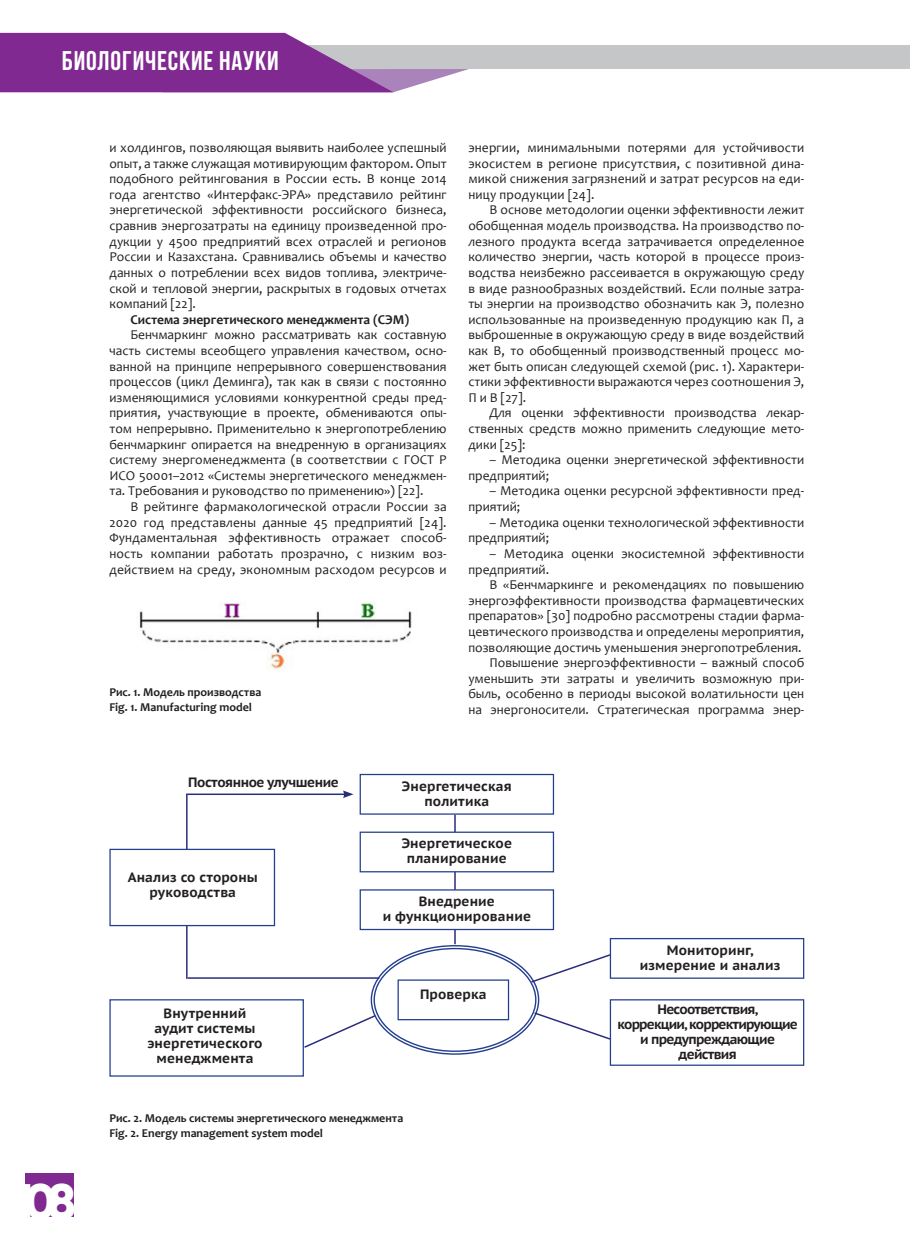
<style>
.page{position:relative;width:910px;height:1251px;background:#fff}
.page>*{position:absolute;margin:0;border:0;box-sizing:border-box;transform-origin:0 0}
.t1{font:800 49.8px "Gilroy";color:#fff}
.t2{font:700 27px "Bebas Neue";letter-spacing:.03em;color:#fff}
.текст_порядковый_спи{font:13.5px/15.6px "Candara";color:#231f20;text-align:justify}
.t3{font:700 13.5px/15px "PT Sans Caption";letter-spacing:.01em;color:#231f20;text-align:center}
.t4{font:700 13.5px/15px "PT Sans Caption";letter-spacing:-.05em;color:#231f20;text-align:center}
.текст_порядковый_спи-2{font:700 13.5px "Candara";color:#231f20}
.t5{font:700 13.5px "PT Sans Caption";letter-spacing:-.06em;color:#231f20}
.t6{font:700 13.5px "PT Sans Caption";letter-spacing:-.03em;color:#231f20}
.РИСУНКИ{font:700 12px "Candara";color:#231f20}
</style>
<div class="page">
<div style="left:901px;top:46px;width:9px;height:23px;background:#c5c6c8"></div>
<div style="left:9px;top:46px;width:892px;height:23px;background:#c5c6c8"></div>
<svg style="left:0;top:33px;width:469px;height:59px"></svg>
<div style="left:25px;top:1172px;width:49px;height:44px;background:#802990"></div>
<hr style="left:454px;top:814px;width:2px;height:130px;background:#2a2d7e">
<img style="left:139px;top:601px;width:273px;height:69px">
<div style="left:360px;top:773px;width:194px;height:41px;background:#fff;border:1px solid #253f8e"></div>
<div style="left:398px;top:979px;width:111px;height:41px;border:1px solid #253f8e"></div>
<div style="left:360px;top:831px;width:194px;height:41px;background:#fff;border:1px solid #253f8e"></div>
<div style="left:360px;top:889px;width:194px;height:40px;background:#fff"></div>
<div style="left:610px;top:937px;width:194px;height:41px;background:#fff;border:1px solid #253f8e"></div>
<div style="left:610px;top:998px;width:194px;height:67px;background:#fff;border:1px solid #253f8e"></div>
<div style="left:109px;top:998px;width:195px;height:78px;background:#fff;border:1px solid #253f8e"></div>
<hr style="left:186px;top:794px;width:2px;height:184px;background:#2a2d7e">
<hr style="left:188px;top:977px;width:191px;height:1px;background:#2a2d7e">
<hr style="left:186px;top:793px;width:159px;height:1px;background:#2a2d7e">
<svg style="left:343px;top:790px;width:10px;height:8px"></svg>
<svg style="left:303px;top:1013px;width:74px;height:35px"></svg>
<svg style="left:530px;top:952px;width:82px;height:31px"></svg>
<svg style="left:533px;top:1010px;width:79px;height:30px"></svg>
<div style="left:109px;top:848px;width:166px;height:78px;background:#fff;border:1px solid #253f8e"></div>
<h2 class="t2" style="left:62px;top:46px;width:218px">Биологические науки</h2>
<p class="текст_порядковый_спи" style="left:109px;top:140px;width:339px">и холдингов, позволяющая выявить наиболее успешный опыт, а также служащая мотивирующим фактором. Опыт подобного рейтингования в России есть. В конце 2014 года агентство «Интерфакс-ЭРА» представило рейтинг энергетической эффективности российского бизнеса, сравнив энергозатраты на единицу произведенной про&shy;дукции у 4500 предприятий всех отраслей и регионов России и Казахстана. Сравнивались объемы и качество данных о потреблении всех видов топлива, электриче&shy;ской и тепловой энергии, раскрытых в годовых отчетах компаний [22].</p>
<p class="текст_порядковый_спи-2" style="left:130px;top:311px;width:280px">Система энергетического менеджмента (СЭМ)</p>
<p class="текст_порядковый_спи" style="left:109px;top:327px;width:339px;text-indent:21px">Бенчмаркинг можно рассматривать как составную часть системы всеобщего управления качеством, осно&shy;ванной на принципе непрерывного совершенствования процессов (цикл Деминга), так как в связи с постоянно изменяющимися условиями конкурентной среды пред&shy;приятия, участвующие в проекте, обмениваются опы&shy;том непрерывно. Применительно к энергопотреблению бенчмаркинг опирается на внедренную в организациях систему энергоменеджмента (в соответствии с ГОСТ Р ИСО 50001–2012 «Системы энергетического менеджмен&shy;та. Требования и руководство по применению») [22].</p>
<p class="текст_порядковый_спи" style="left:109px;top:498px;width:339px;text-indent:21px">В рейтинге фармакологической отрасли России за 2020 год представлены данные 45 предприятий [24].<br>Фундаментальная эффективность отражает способ&shy;ность компании работать прозрачно, с низким воз&shy;действием на среду, экономным расходом ресурсов и</p>
<p class="РИСУНКИ" style="left:109px;top:684px;width:153px">Рис. 1. Модель производства</p>
<p class="РИСУНКИ" style="left:109px;top:699px;width:144px">Fig. 1. Manufacturing model</p>
<p class="текст_порядковый_спи" style="left:468px;top:140px;width:337px">энергии, минимальными потерями для устойчивости экосистем в регионе присутствия, с позитивной дина&shy;микой снижения загрязнений и затрат ресурсов на еди&shy;ницу продукции [24].</p>
<p class="текст_порядковый_спи" style="left:468px;top:202px;width:337px;text-indent:21px">В основе методологии оценки эффективности лежит обобщенная модель производства. На производство по&shy;лезного продукта всегда затрачивается определенное количество энергии, часть которой в процессе произ&shy;водства неизбежно рассеивается в окружающую среду в виде разнообразных воздействий. Если полные затра&shy;ты энергии на производство обозначить как Э, полезно использованные на произведенную продукцию как П, а выброшенные в окружающую среду в виде воздействий как В, то обобщенный производственный процесс мо&shy;жет быть описан следующей схемой (рис. 1). Характери&shy;стики эффективности выражаются через соотношения Э, П и В [27].</p>
<p class="текст_порядковый_спи" style="left:468px;top:405px;width:337px;text-indent:21px">Для оценки эффективности производства лекар&shy;ственных средств можно применить следующие мето&shy;дики [25]:</p>
<p class="текст_порядковый_спи" style="left:468px;top:452px;width:337px;text-indent:21px">– Методика оценки энергетической эффективности предприятий;</p>
<p class="текст_порядковый_спи" style="left:468px;top:483px;width:337px;text-indent:21px">– Методика оценки ресурсной эффективности пред&shy;приятий;</p>
<p class="текст_порядковый_спи" style="left:468px;top:514px;width:337px;text-indent:21px">– Методика оценки технологической эффективности предприятий;</p>
<p class="текст_порядковый_спи" style="left:468px;top:545px;width:337px;text-indent:21px">– Методика оценки экосистемной эффективности предприятий.</p>
<p class="текст_порядковый_спи" style="left:468px;top:576px;width:337px;text-indent:21px">В «Бенчмаркинге и рекомендациях по повышению энергоэффективности производства фармацевтических препаратов» [30] подробно рассмотрены стадии фарма&shy;цевтического производства и определены мероприятия, позволяющие достичь уменьшения энергопотребления.</p>
<p class="текст_порядковый_спи" style="left:468px;top:654px;width:337px;text-indent:21px">Повышение энергоэффективности – важный способ уменьшить эти затраты и увеличить возможную при&shy;быль, особенно в периоды высокой волатильности цен на энергоносители. Стратегическая программа энер-</p>
<h1 class="t1" style="left:14px;top:1170px;width:64px">108</h1>
<p class="t6" style="left:188px;top:773px;width:152px">Постоянное улучшение</p>
<p class="t3" style="left:128px;top:869px;width:132px">Анализ со стороны руководства</p>
<p class="t3" style="left:147px;top:1005px;width:117px">Внутренний аудит системы энергетического</p>
<p class="t3" style="left:156px;top:1050px;width:99px">менеджмента</p>
<p class="t3" style="left:402px;top:778px;width:111px">Энергетическая</p>
<p class="t3" style="left:424px;top:793px;width:66px">политика</p>
<p class="t3" style="left:402px;top:835px;width:112px">Энергетическое</p>
<p class="t3" style="left:407px;top:850px;width:101px">планирование</p>
<p class="t3" style="left:419px;top:893px;width:78px">Внедрение</p>
<p class="t3" style="left:383px;top:908px;width:150px">и функционирование</p>
<p class="t3" style="left:420px;top:985px;width:68px">Проверка</p>
<p class="РИСУНКИ" style="left:109px;top:1110px;width:295px">Рис. 2. Модель системы энергетического менеджмента</p>
<p class="РИСУНКИ" style="left:109px;top:1124px;width:215px">Fig. 2. Energy management system model</p>
<p class="t3" style="left:667px;top:942px;width:88px">Мониторинг,</p>
<p class="t3" style="left:640px;top:957px;width:142px">измерение и анализ</p>
<p class="t4" style="left:657px;top:1001px;width:102px">Несоответствия,</p>
<p class="t5" style="left:617px;top:1015px;width:182px">коррекции, корректирующие</p>
<p class="t4" style="left:640px;top:1031px;width:136px">и предупреждающие действия</p>
</div>
